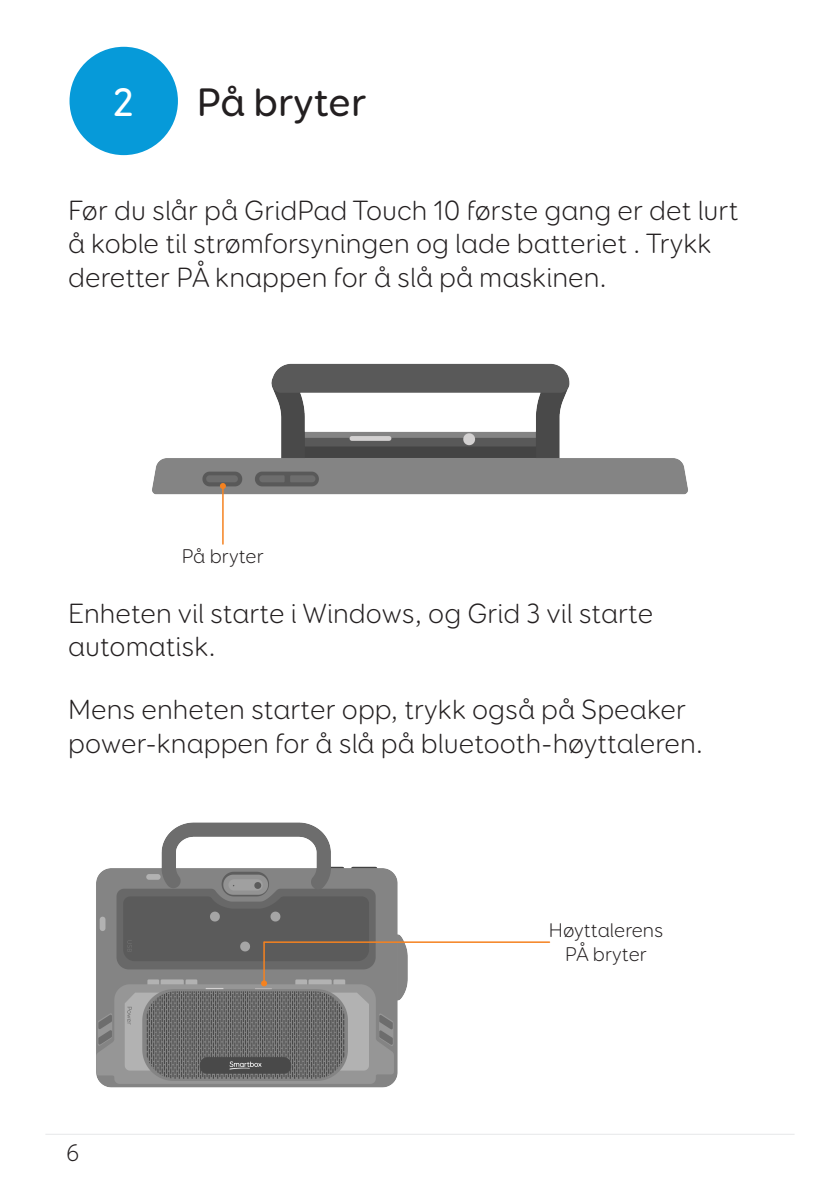
<style>
.page{position:relative;width:840px;height:1191px;background:#fff}
.page>*{position:absolute;margin:0;border:0;box-sizing:border-box;transform-origin:0 0}
.Page___section_headi{font:500 40px "Booster Next FY";color:#231f20}
.t1{font:500 40px "Booster Next FY";color:#fff}
.t2{font:300 28px/33.6px "Booster Next FY";color:#231f20}
.t3{font:300 24px "Booster Next FY";color:#231f20}
.t4{font:300 20px/24px "Booster Next FY";color:#231f20;text-align:center}
</style>
<div class="page">
<hr style="left:45px;top:1133px;width:749px;height:1px;background:#e6e7e9">
<img style="left:152px;top:363px;width:536px;height:151px">
<hr style="left:222px;top:486px;width:1px;height:58px;background:#f58220">
<svg style="left:220px;top:483px;width:6px;height:6px"></svg>
<div style="left:69px;top:47px;width:109px;height:108px;background:#069ad9;border-radius:50%"></div>
<img style="left:96px;top:822px;width:312px;height:266px">
<hr style="left:263px;top:942px;width:2px;height:41px;background:#f58220">
<svg style="left:261px;top:980px;width:6px;height:6px"></svg>
<hr style="left:264px;top:941px;width:285px;height:2px;background:#f58220">
<p class="t1" style="left:113px;top:77px;width:23px">2</p>
<p class="Page___section_headi" style="left:197px;top:77px;width:171px">På bryter</p>
<p class="t2" style="left:68px;top:193px;width:671px">Før du slår på GridPad Touch 10 første gang er det lurt å koble til strømforsyningen og lade batteriet . Trykk deretter PÅ knappen for å slå på maskinen.</p>
<p class="t4" style="left:182px;top:544px;width:84px">På bryter</p>
<p class="t2" style="left:68px;top:596px;width:586px">Enheten vil starte i Windows, og Grid 3 vil starte automatisk.</p>
<p class="t2" style="left:68px;top:692px;width:636px">Mens enheten starter opp, trykk også på Speaker power-knappen for å slå på bluetooth-høyttaleren.</p>
<p class="t3" style="left:66px;top:1138px;width:15px">6</p>
<p class="t4" style="left:548px;top:917px;width:116px">Høyttalerens<br>PÅ bryter</p>
</div>
